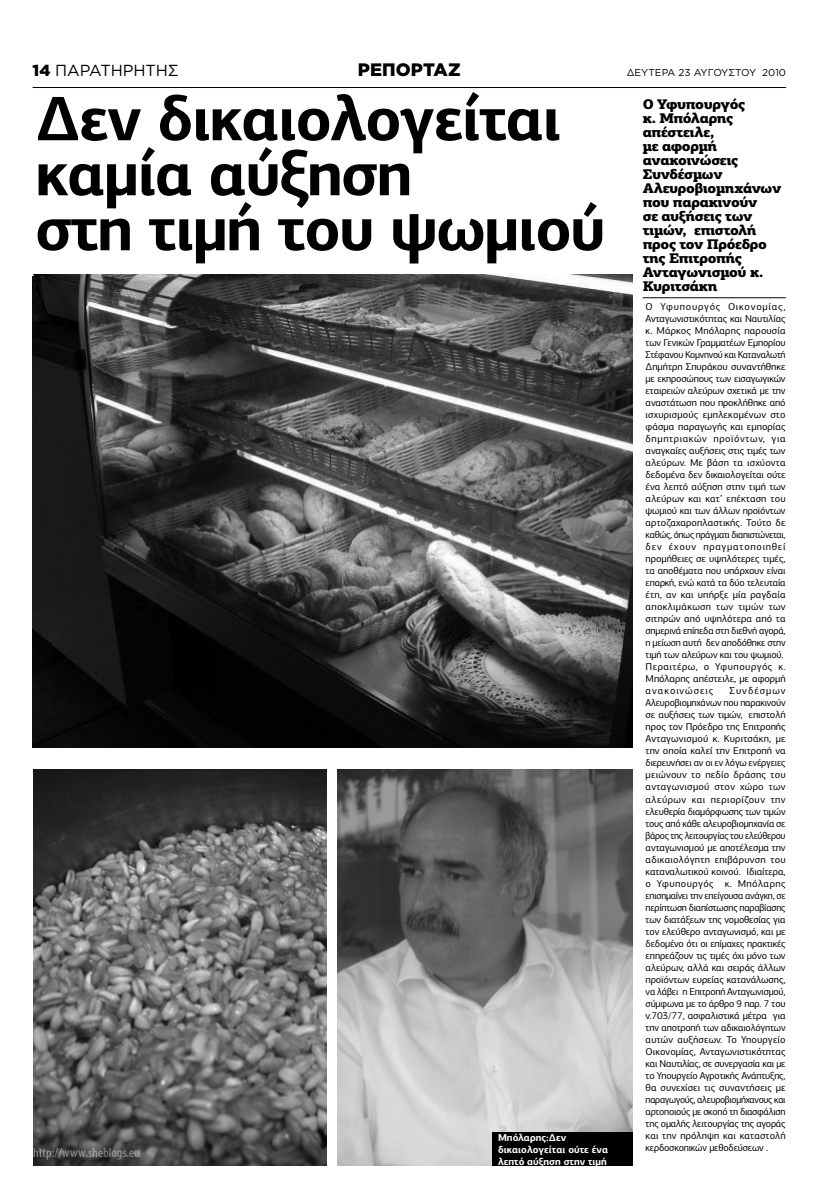
<style>
.page{position:relative;width:823px;height:1191px;background:#fff}
.page>*{position:absolute;margin:0;border:0;box-sizing:border-box;transform-origin:0 0}
.t1{font:700 63px/55px "PF Centro Sans Pro";letter-spacing:-.02em;color:#000}
.t2{font:900 18px "Gotham Greek";letter-spacing:-.005em;color:#000}
.t3{font:16px "Gotham Greek";letter-spacing:-.005em;color:#000}
.t4{font:900 14px/14px "PF Centro Slab Pro";letter-spacing:-.03em;color:#000}
.t5{font:10px/12px "PF Centro Sans Pro";letter-spacing:-.015em;color:#000}
.t6{font:700 10px/12px "PF Centro Sans Pro";color:#fff}
.t7{font:10px "Gotham Greek";color:#000}
.s1{font-weight:900}
</style>
<div class="page">
<img style="left:33px;top:769px;width:293px;height:396px">
<hr style="left:33px;top:87px;width:752px;height:1px;background:#000">
<hr style="left:642px;top:297px;width:143px;height:1px;background:#000">
<img style="left:338px;top:769px;width:294px;height:396px">
<div style="left:492px;top:1132px;width:140px;height:33px;background:#000"></div>
<img style="left:33px;top:274px;width:599px;height:473px">
<h3 class="t3" style="left:33px;top:65px;width:147px"><span class="s1">14</span> ΠΑΡΑΤΗΡΗΤΗΣ</h3>
<h2 class="t2" style="left:358px;top:63px;width:104px">ΡΕΠΟΡΤΑΖ</h2>
<p class="t7" style="left:626px;top:69px;width:161px">ΔΕΥΤΕΡΑ 23 ΑΥΓΟΥΣΤΟΥ 2010</p>
<h1 class="t1" style="left:36px;top:97px;width:571px">Δεν δικαιολογείται καμία αύξηση<br>στη τιμή του ψωμιού</h1>
<h3 class="t4" style="left:642px;top:98px;width:140px">O Υφυπουργός<br>κ. Μπόλαρης απέστειλε,<br>με αφορμή ανακοινώσεις<br>Συνδέσμων<br>Αλευροβιομηχάνων που παρακινούν<br>σε αυξήσεις των τιμών, επιστολή προς τον Πρόεδρο της Επιτροπής<br>Ανταγωνισμού κ.<br>Κυριτσάκη</h3>
<p class="t6" style="left:497px;top:1132px;width:111px">Μπόλαρης:Δεν δικαιολογείται ούτε ένα λεπτό αύξηση στην τιμή</p>
<p class="t5" style="left:645px;top:302px;width:141px">Ο Υφυπουργός Οικονομίας,<br>Ανταγωνιστικότητας και Ναυτιλίας κ. Μάρκος Μπόλαρης παρουσία των Γενικών Γραμματέων Εμπορίου<br>Στέφανου Κομνηνού και Καταναλωτή<br>Δημήτρη Σπυράκου συναντήθηκε με εκπροσώπους των εισαγωγικών εταιρειών αλεύρων σχετικά με την αναστάτωση που προκλήθηκε από ισχυρισμούς εμπλεκομένων στο φάσμα παραγωγής και εμπορίας δημητριακών προϊόντων, για αναγκαίες αυξήσεις στις τιμές των αλεύρων. Με βάση τα ισχύοντα δεδομένα δεν δικαιολογείται ούτε ένα λεπτό αύξηση στην τιμή των αλεύρων και κατ’ επέκταση του ψωμιού και των άλλων προϊόντων αρτοζαχαροπλαστικής. Τούτο δε καθώς, όπως πράγματι διαπιστώνεται, δεν έχουν πραγματοποιηθεί προμήθειες σε υψηλότερες τιμές, τα αποθέματα που υπάρχουν είναι επαρκή, ενώ κατά τα δύο τελευταία έτη, αν και υπήρξε μία ραγδαία αποκλιμάκωση των τιμών των σιτηρών από υψηλότερα από τα σημερινά επίπεδα στη διεθνή αγορά, η μείωση αυτή δεν αποδόθηκε στην τιμή των αλεύρων και του ψωμιού.<br>Περαιτέρω, ο Υφυπουργός κ.<br>Μπόλαρης απέστειλε, με αφορμή ανακοινώσεις</p>
<p class="t5" style="left:645px;top:686px;width:141px;text-align:justify;text-indent:84px">Συνδέσμων Αλευροβιομηχάνων που παρακινούν σε αυξήσεις των τιμών, επιστολή προς τον Πρόεδρο της Επιτροπής Ανταγωνισμού κ. Κυριτσάκη, με την οποία καλεί την Επιτροπή να διερευνήσει αν οι εν λόγω ενέργειες μειώνουν το πεδίο δράσης του ανταγωνισμού στον χώρο των αλεύρων και περιορίζουν την ελευθερία διαμόρφωσης των τιμών τους από κάθε αλευροβιομηχανία σε βάρος της λειτουργίας του ελεύθερου ανταγωνισμού με αποτέλεσμα την αδικαιολόγητη επιβάρυνση του καταναλωτικού κοινού. Ιδιαίτερα, ο Υφυπουργός κ. Μπόλαρης επισημαίνει την επείγουσα ανάγκη, σε περίπτωση διαπίστωσης παραβίασης των διατάξεων της νομοθεσίας για τον ελεύθερο ανταγωνισμό, και με δεδομένο ότι οι επίμαχες πρακτικές επηρεάζουν τις τιμές όχι μόνο των αλεύρων, αλλά και σειράς άλλων προϊόντων ευρείας κατανάλωσης, να λάβει η Επιτροπή Ανταγωνισμού, σύμφωνα με το άρθρο 9 παρ. 7 του ν.703/77, ασφαλιστικά μέτρα για την αποτροπή των αδικαιολόγητων αυτών αυξήσεων. Το Υπουργείο Οικονομίας, Ανταγωνιστικότητας και Ναυτιλίας, σε συνεργασία και με το Υπουργείο Αγροτικής Ανάπτυξης, θα συνεχίσει τις συναντήσεις με παραγωγούς, αλευροβιομήχανους και αρτοποιούς με σκοπό τη διασφάλιση της ομαλής λειτουργίας της αγοράς και την πρόληψη και καταστολή κερδοσκοπικών μεθοδεύσεων .</p>
</div>
